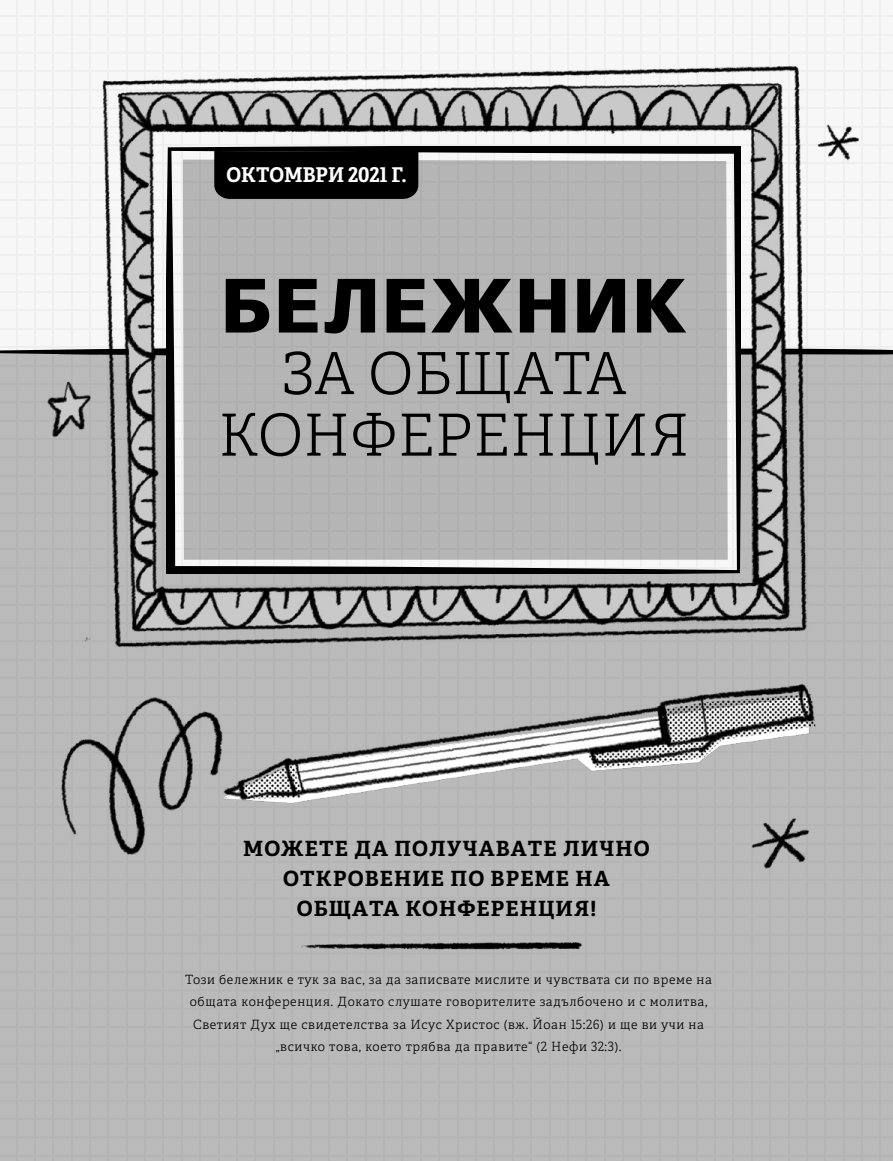
<style>
.page{position:relative;width:893px;height:1161px;background:#fff}
.page>*{position:absolute;margin:0;border:0;box-sizing:border-box;transform-origin:0 0}
.Art__Title{font:900 76.8px "Frutigerlds Lat";letter-spacing:.025em;color:#000}
.Art__Title-2{font:300 58.05px/61.5px "Helam Slablds Lat";color:#000;text-align:center}
.Art__Subtitle{font:700 21px/30px "Helam Slablds Lat";letter-spacing:.05em;color:#000;text-align:center}
.Art__Title_Number{font:700 20.4px "Helam Slablds Lat";color:#fff;scale:.95 1}
.Art__Intro{font:300 12.75px/22.5px "Helam Slablds Lat";letter-spacing:.05em;color:#000;text-align:center}
</style>
<div class="page">
<hr style="left:0;top:346px;width:893px;height:2px;background:#c5c5c5">
<hr style="left:0;top:328px;width:893px;height:2px;background:#c5c5c5">
<hr style="left:0;top:309px;width:893px;height:2px;background:#c5c5c5">
<hr style="left:0;top:291px;width:893px;height:2px;background:#c5c5c5">
<hr style="left:0;top:273px;width:893px;height:1px;background:#c5c5c5">
<hr style="left:0;top:254px;width:893px;height:2px;background:#c5c5c5">
<hr style="left:0;top:236px;width:893px;height:2px;background:#c5c5c5">
<hr style="left:0;top:217px;width:893px;height:2px;background:#c5c5c5">
<hr style="left:0;top:199px;width:893px;height:2px;background:#c5c5c5">
<hr style="left:0;top:181px;width:893px;height:2px;background:#c5c5c5">
<hr style="left:0;top:162px;width:893px;height:2px;background:#c5c5c5">
<hr style="left:0;top:144px;width:893px;height:2px;background:#c5c5c5">
<hr style="left:0;top:126px;width:893px;height:1px;background:#c5c5c5">
<hr style="left:0;top:107px;width:893px;height:2px;background:#c5c5c5">
<hr style="left:0;top:89px;width:893px;height:2px;background:#c5c5c5">
<hr style="left:0;top:70px;width:893px;height:2px;background:#c5c5c5">
<hr style="left:0;top:52px;width:893px;height:2px;background:#c5c5c5">
<hr style="left:0;top:34px;width:893px;height:1px;background:#c5c5c5">
<hr style="left:0;top:15px;width:893px;height:2px;background:#c5c5c5">
<hr style="left:879px;top:0;width:2px;height:899px;background:#c5c5c5">
<hr style="left:861px;top:0;width:2px;height:899px;background:#c5c5c5">
<hr style="left:843px;top:0;width:2px;height:899px;background:#c5c5c5">
<hr style="left:824px;top:0;width:2px;height:899px;background:#c5c5c5">
<hr style="left:806px;top:0;width:2px;height:899px;background:#c5c5c5">
<hr style="left:788px;top:0;width:1px;height:899px;background:#c5c5c5">
<hr style="left:769px;top:0;width:2px;height:899px;background:#c5c5c5">
<hr style="left:751px;top:0;width:2px;height:899px;background:#c5c5c5">
<hr style="left:732px;top:0;width:2px;height:899px;background:#c5c5c5">
<hr style="left:714px;top:0;width:2px;height:899px;background:#c5c5c5">
<hr style="left:696px;top:0;width:1px;height:899px;background:#c5c5c5">
<hr style="left:677px;top:0;width:2px;height:899px;background:#c5c5c5">
<hr style="left:659px;top:0;width:2px;height:899px;background:#c5c5c5">
<hr style="left:640px;top:0;width:2px;height:899px;background:#c5c5c5">
<hr style="left:622px;top:0;width:2px;height:899px;background:#c5c5c5">
<hr style="left:604px;top:0;width:2px;height:899px;background:#c5c5c5">
<hr style="left:585px;top:0;width:2px;height:899px;background:#c5c5c5">
<hr style="left:567px;top:0;width:2px;height:899px;background:#c5c5c5">
<hr style="left:549px;top:0;width:2px;height:899px;background:#c5c5c5">
<hr style="left:530px;top:0;width:2px;height:899px;background:#c5c5c5">
<hr style="left:512px;top:0;width:2px;height:899px;background:#c5c5c5">
<hr style="left:493px;top:0;width:2px;height:899px;background:#c5c5c5">
<hr style="left:475px;top:0;width:2px;height:899px;background:#c5c5c5">
<hr style="left:457px;top:0;width:2px;height:899px;background:#c5c5c5">
<hr style="left:438px;top:0;width:2px;height:899px;background:#c5c5c5">
<hr style="left:420px;top:0;width:2px;height:899px;background:#c5c5c5">
<hr style="left:401px;top:0;width:2px;height:899px;background:#c5c5c5">
<hr style="left:383px;top:0;width:2px;height:899px;background:#c5c5c5">
<hr style="left:365px;top:0;width:2px;height:899px;background:#c5c5c5">
<hr style="left:346px;top:0;width:2px;height:899px;background:#c5c5c5">
<hr style="left:328px;top:0;width:2px;height:899px;background:#c5c5c5">
<hr style="left:310px;top:0;width:2px;height:899px;background:#c5c5c5">
<hr style="left:291px;top:0;width:2px;height:899px;background:#c5c5c5">
<hr style="left:273px;top:0;width:2px;height:899px;background:#c5c5c5">
<hr style="left:255px;top:0;width:1px;height:899px;background:#c5c5c5">
<hr style="left:236px;top:0;width:2px;height:899px;background:#c5c5c5">
<hr style="left:218px;top:0;width:2px;height:899px;background:#c5c5c5">
<hr style="left:199px;top:0;width:2px;height:899px;background:#c5c5c5">
<hr style="left:181px;top:0;width:2px;height:899px;background:#c5c5c5">
<hr style="left:163px;top:0;width:1px;height:899px;background:#c5c5c5">
<hr style="left:144px;top:0;width:2px;height:899px;background:#c5c5c5">
<hr style="left:126px;top:0;width:2px;height:899px;background:#c5c5c5">
<hr style="left:107px;top:0;width:2px;height:899px;background:#c5c5c5">
<hr style="left:89px;top:0;width:2px;height:899px;background:#c5c5c5">
<hr style="left:71px;top:0;width:2px;height:899px;background:#c5c5c5">
<hr style="left:52px;top:0;width:2px;height:899px;background:#c5c5c5">
<hr style="left:34px;top:0;width:2px;height:899px;background:#c5c5c5">
<hr style="left:16px;top:0;width:1px;height:899px;background:#c5c5c5">
<div style="left:0;top:355px;width:893px;height:806px;background:#bababa"></div>
<svg style="left:0;top:350px;width:13px;height:5px"></svg>
<img style="left:13px;top:9px;width:880px;height:1126px">
<div style="left:214px;top:151px;width:204px;height:48px;background:#000"></div>
<img style="left:276px;top:932px;width:345px;height:28px">
<p class="Art__Title_Number" style="left:227px;top:158px;width:191px">ОКТОМВРИ 2021 Г.</p>
<p class="Art__Title" style="left:221px;top:246px;width:468px">БЕЛЕЖНИК</p>
<p class="Art__Title-2" style="left:218px;top:342px;width:473px">ЗА ОБЩАТА<br>КОНФЕРЕНЦИЯ</p>
<p class="Art__Subtitle" style="left:243px;top:833px;width:408px">МОЖЕТЕ ДА ПОЛУЧАВАТЕ ЛИЧНО<br>ОТКРОВЕНИЕ ПО ВРЕМЕ НА<br>ОБЩАТА КОНФЕРЕНЦИЯ!</p>
<p class="Art__Intro" style="left:185px;top:967px;width:528px">Този бележник е тук за вас, за да записвате мислите и чувствата си по време на общата конференция. Докато слушате говорителите задълбочено и с молитва, Светият Дух ще свидетелства за Исус Христос (вж. Йоан 15:26) и ще ви учи на „всичко това, което трябва да правите“ (2 Нефи 32:3).</p>
</div>
